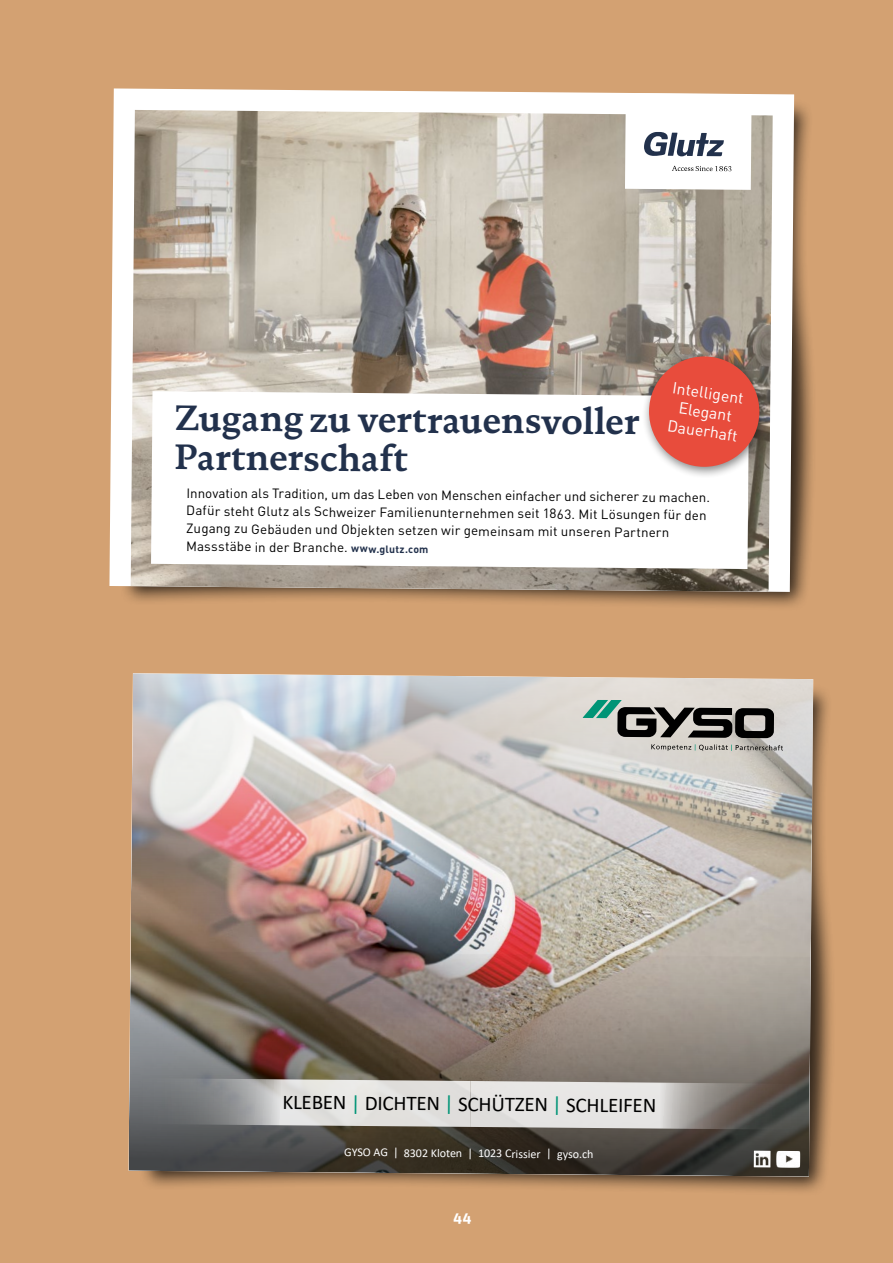
<style>
.page{position:relative;width:893px;height:1263px;background:#d3a172}
.page>*{position:absolute;margin:0;border:0;box-sizing:border-box;transform-origin:0 0}
.t1{font:700 36px/38px "DTL Documenta T";letter-spacing:-.015em;color:#22314c}
.t2{font:21px "Calibri";color:#000}
.t3{font:15.9px/19px "DIN Pro";color:#fff;text-align:center}
.t4{font:700 15px "Unit OT";color:#fff}
.t5{font:13.35px/17.9px "DIN Pro";color:#000}
.t6{font:12px "Calibri";letter-spacing:-.01em;color:#fff}
.s1{font-weight:700;font-size:10.5px;color:#22314c}
.s2{color:#009476}
</style>
<div class="page">
<div style="left:138px;top:680px;width:698px;height:516px;background:#000;opacity:.75"></div>
<img style="left:129px;top:673px;width:684px;height:504px">
<div style="left:119px;top:95px;width:698px;height:516px;background:#000;opacity:.75"></div>
<svg style="left:109px;top:88px;width:685px;height:504px;background:#d3c8c0"></svg>
<h1 class="t1" style="left:174px;top:401px;width:467px">Zugang zu vertrauensvoller<br>Partnerschaft</h1>
<p class="t3" style="left:674px;top:377px;width:73px;rotate:9deg">Intelligent<br>Elegant<br>Dauerhaft</p>
<p class="t5" style="left:187px;top:481px;width:525px;rotate:1deg">Innovation als Tradition, um das Leben von Menschen einfacher und sicherer zu machen.<br>Dafür steht Glutz als Schweizer Familienunternehmen seit 1863. Mit Lösungen für den<br>Zugang zu Gebäuden und Objekten setzen wir gemeinsam mit unseren Partnern</p>
<p class="t5" style="left:186px;top:536px;width:244px;rotate:1deg">Massstäbe in der Branche. <span class="s1">www.glutz.com</span></p>
<h2 class="t2" style="left:283px;top:1086px;width:375px;rotate:1deg">KLEBEN <span class="s2">|</span> DICHTEN <span class="s2">|</span> SCHÜTZEN <span class="s2">|</span> SCHLEIFEN</h2>
<p class="t6" style="left:344px;top:1145px;width:251px">GYSO AG | 8302 Kloten | 1023 Crissier | gyso.ch</p>
<p class="t4" style="left:453px;top:1207px;width:20px">44</p>
</div>
